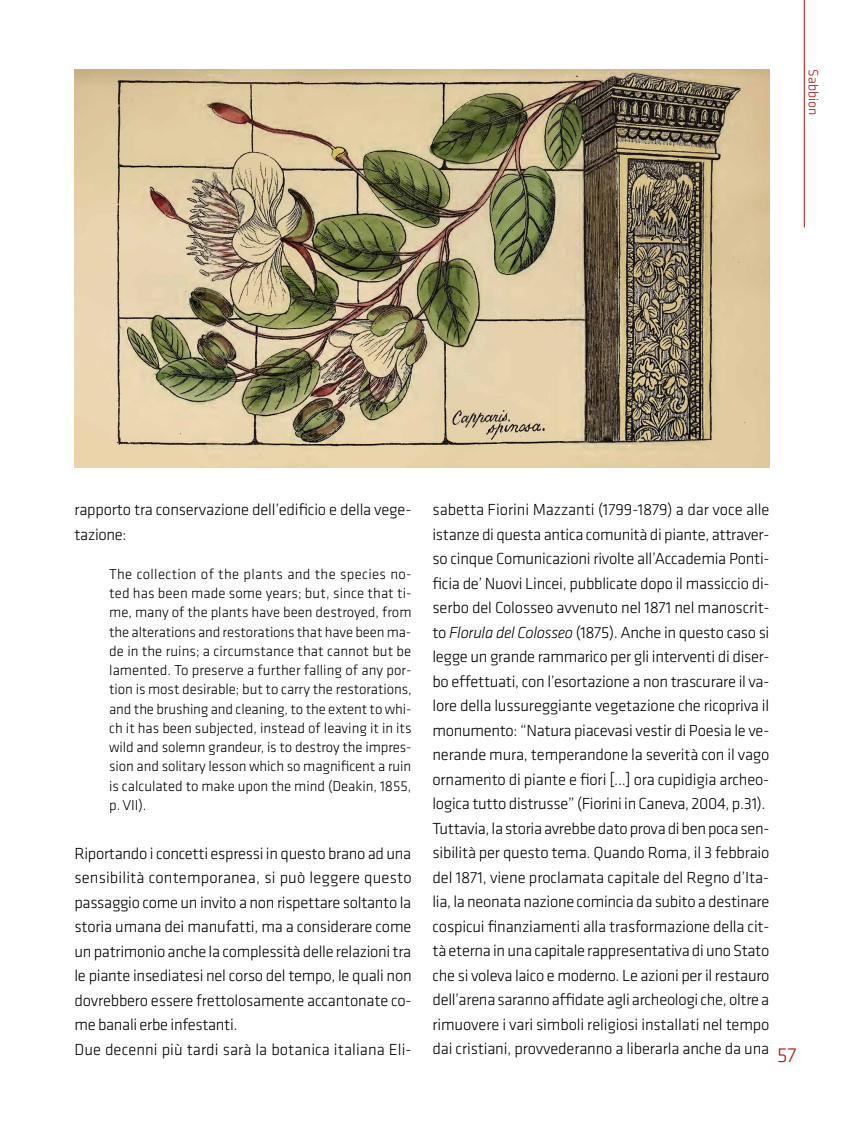
<style>
.page{position:relative;width:844px;height:1141px;background:#fff}
.page>*{position:absolute;margin:0;border:0;box-sizing:border-box;transform-origin:0 0}
.t1{font:300 21px "Klavika";color:#ae0f0a}
.t2{font:300 16.62px/24.5px "Klavika";letter-spacing:-.015em;color:#000}
.t3{font:300 14.88px/19.2px "Klavika";color:#000;text-align:justify}
.t4{font:300 14px "Klavika";color:#ae0f0a}
.s1{font-style:italic}
</style>
<div class="page">
<hr style="left:803px;top:0;width:1px;height:227px;background:#ae0f0a">
<img style="left:74px;top:69px;width:695px;height:398px">
<p class="t4" style="left:820px;top:69px;width:48px;rotate:90deg">Sabbion</p>
<p class="t2" style="left:74px;top:498px;width:338px">rapporto tra conservazione dell’edificio e della vege&shy;tazione:</p>
<p class="t3" style="left:109px;top:564px;width:304px">The collection of the plants and the species no&shy;ted has been made some years; but, since that ti&shy;me, many of the plants have been destroyed, from the alterations and restorations that have been ma&shy;de in the ruins; a circumstance that cannot but be lamented. To preserve a further falling of any por&shy;tion is most desirable; but to carry the restorations, and the brushing and cleaning, to the extent to whi&shy;ch it has been subjected, instead of leaving it in its wild and solemn grandeur, is to destroy the impres&shy;sion and solitary lesson which so magnificent a ruin is calculated to make upon the mind (Deakin, 1855, p. VII).</p>
<p class="t2" style="left:74px;top:841px;width:338px">Riportando i concetti espressi in questo brano ad una sensibilità contemporanea, si può leggere questo passaggio come un invito a non rispettare soltanto la storia umana dei manufatti, ma a considerare come un patrimonio anche la complessità delle relazioni tra le piante insediatesi nel corso del tempo, le quali non dovrebbero essere frettolosamente accantonate co&shy;me banali erbe infestanti.<br>Due decenni più tardi sarà la botanica italiana Eli-</p>
<p class="t2" style="left:432px;top:498px;width:338px">sabetta Fiorini Mazzanti (1799-1879) a dar voce alle istanze di questa antica comunità di piante, attraver&shy;so cinque Comunicazioni rivolte all’Accademia Ponti&shy;ficia de’ Nuovi Lincei, pubblicate dopo il massiccio di&shy;serbo del Colosseo avvenuto nel 1871 nel manoscrit&shy;to <span class="s1">Florula del Colosseo</span> (1875). Anche in questo caso si legge un grande rammarico per gli interventi di diser&shy;bo effettuati, con l’esortazione a non trascurare il va&shy;lore della lussureggiante vegetazione che ricopriva il monumento: “Natura piacevasi vestir di Poesia le ve&shy;nerande mura, temperandone la severità con il vago ornamento di piante e fiori [...] ora cupidigia archeo&shy;logica tutto distrusse” (Fiorini in Caneva, 2004, p.31).<br>Tuttavia, la storia avrebbe dato prova di ben poca sen&shy;sibilità per questo tema. Quando Roma, il 3 febbraio del 1871, viene proclamata capitale del Regno d’Ita&shy;lia, la neonata nazione comincia da subito a destinare cospicui finanziamenti alla trasformazione della cit&shy;tà eterna in una capitale rappresentativa di uno Stato che si voleva laico e moderno. Le azioni per il restauro dell’arena saranno affidate agli archeologi che, oltre a rimuovere i vari simboli religiosi installati nel tempo dai cristiani, provvederanno a liberarla anche da una</p>
<p class="t1" style="left:777px;top:1044px;width:21px">57</p>
</div>
